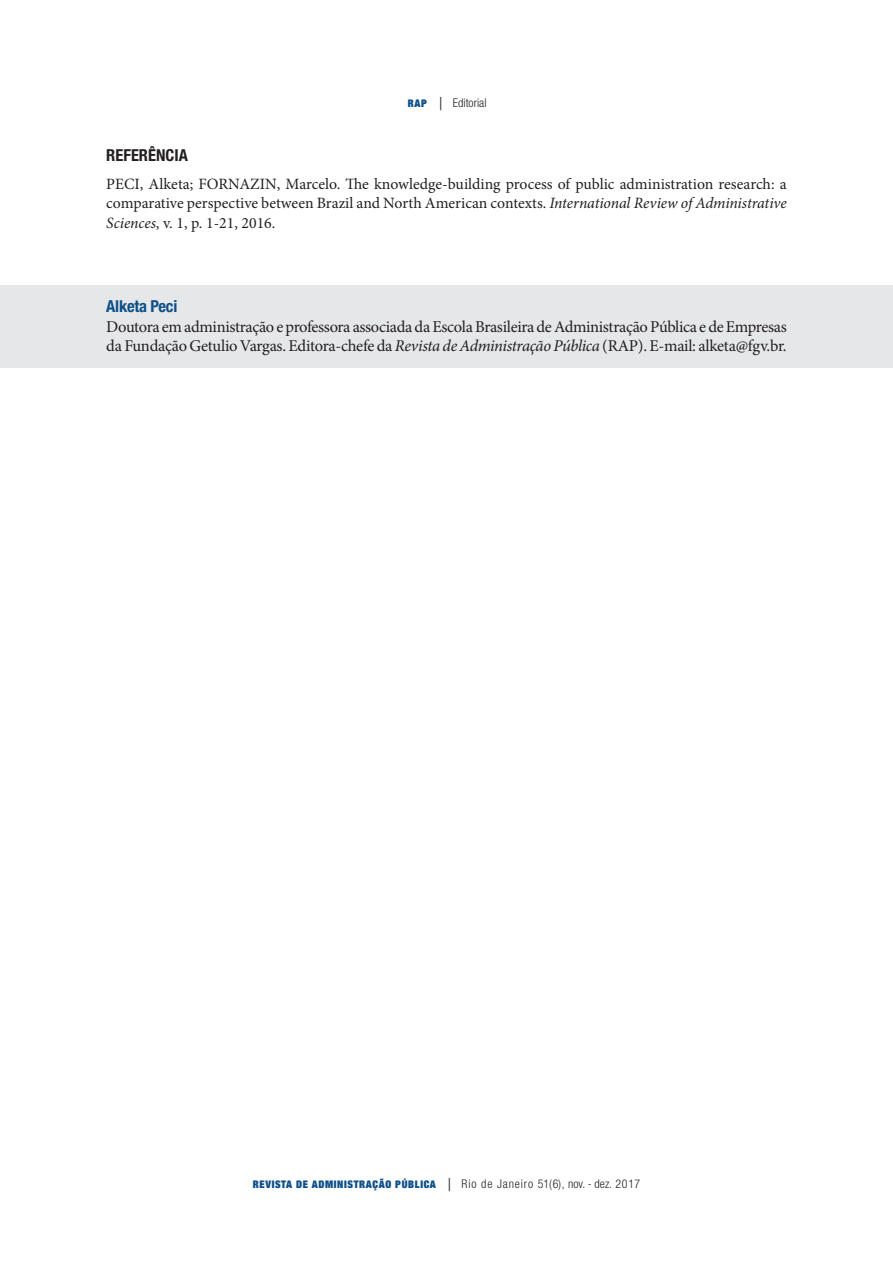
<style>
.page{position:relative;width:893px;height:1263px;background:#fff}
.page>*{position:absolute;margin:0;border:0;box-sizing:border-box;transform-origin:0 0}
.autores_final_1{font:16.5px/19.5px "Minion Pro";letter-spacing:-.02em;color:#231f20}
.sub_1{font:700 condensed 16.5px "Helvetica Neue LT Std";color:#231f20}
.autores_final_1-2{font:700 condensed 16.5px "Helvetica Neue LT Std";letter-spacing:-.015em;color:#0c4f89}
.BIBLIOGRAFIA{font:15.75px/19.5px "Minion Pro";color:#231f20;text-align:justify}
.t1{font:300 condensed 12px "Helvetica Neue LT Std";letter-spacing:.07em;color:#231f20}
.t2{font:300 condensed 12px "Helvetica Neue LT Std";color:#231f20}
.s1{font-family:"Helvetica Neue";font-weight:900;font-stretch:expanded;font-size:10.5px;color:#0c4f89}
.s2{font-size:18px}
.s3{font-style:italic}
</style>
<div class="page">
<div style="left:0;top:286px;width:893px;height:82px;background:#e6e7e9"></div>
<p class="t2" style="left:408px;top:96px;width:80px"><span class="s1">RAP</span> <span class="s2">|</span> Editorial</p>
<p class="sub_1" style="left:106px;top:145px;width:83px">REFERÊNCIA</p>
<p class="BIBLIOGRAFIA" style="left:106px;top:174px;width:682px">PECI, Alketa; FORNAZIN, Marcelo. The knowledge-building process of public administration research: a comparative perspective between Brazil and North American contexts. <span class="s3">International Review of Administrative Sciences</span>, v. 1, p. 1-21, 2016.</p>
<p class="autores_final_1-2" style="left:106px;top:297px;width:73px">Alketa Peci</p>
<p class="autores_final_1" style="left:106px;top:317px;width:682px">Doutora em administração e professora associada da Escola Brasileira de Administração Pública e de Empresas da Fundação Getulio Vargas. Editora-chefe da <span class="s3">Revista de Administração Pública</span> (RAP). E-mail: alketa@fgv.br.</p>
<p class="t1" style="left:253px;top:1176px;width:389px"><span class="s1">REVISTA DE ADMINISTRAÇÃO PÚBLICA</span> <span class="s2">|</span> Rio de Janeiro 51(6), nov. - dez. 2017</p>
</div>
